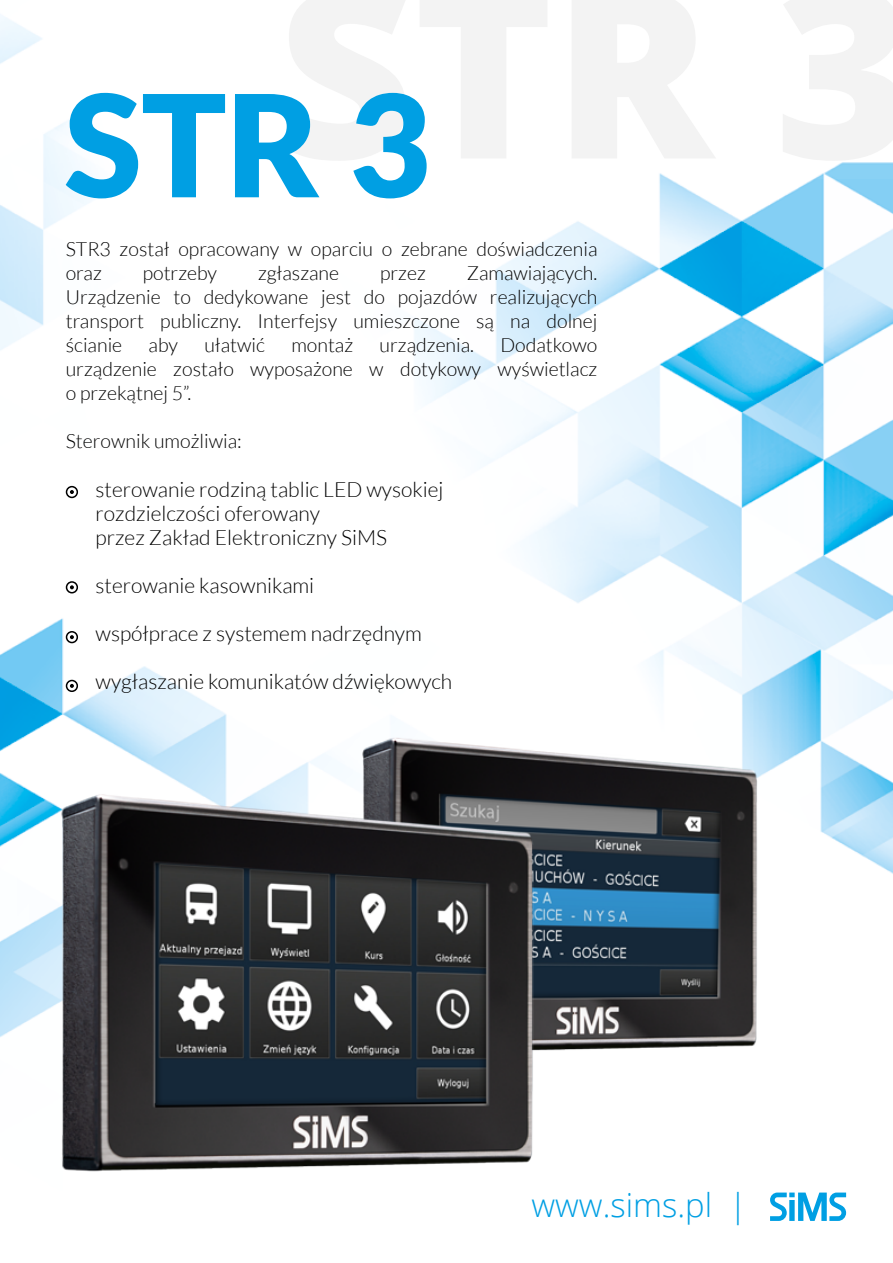
<style>
.page{position:relative;width:893px;height:1263px;background:#fff}
.page>*{position:absolute;margin:0;border:0;box-sizing:border-box;transform-origin:0 0}
.t1{font:900 141.75px "Lato";color:#009fe3}
.t2{font:300 32.85px "Open Sans";color:#009fe3}
.t3{font:300 21px/24px "Lato";color:#000}
.t4{font:300 19.5px/24px "Lato";color:#000;text-align:justify}
</style>
<div class="page">
<img style="left:0;top:14px;width:893px;height:1200px">
<div style="left:277px;top:0;width:616px;height:179px;background:#fff"></div>
<div style="left:531px;top:1192px;width:261px;height:51px;background:#fff"></div>
<svg style="left:770px;top:1192px;width:76px;height:29px"></svg>
<svg style="left:70px;top:490px;width:4px;height:4px"></svg>
<div style="left:66px;top:486px;width:12px;height:12px;border:2px solid #000;border-radius:50%"></div>
<svg style="left:70px;top:585px;width:4px;height:4px"></svg>
<div style="left:66px;top:581px;width:12px;height:12px;border:2px solid #000;border-radius:50%"></div>
<svg style="left:70px;top:635px;width:4px;height:4px"></svg>
<div style="left:66px;top:631px;width:12px;height:12px;border:2px solid #000;border-radius:50%"></div>
<svg style="left:70px;top:684px;width:4px;height:4px"></svg>
<div style="left:66px;top:680px;width:12px;height:12px;border:2px solid #000;border-radius:50%"></div>
<img style="left:299px;top:716px;width:514px;height:367px">
<img style="left:33px;top:770px;width:532px;height:429px">
<h1 class="t1" style="left:65px;top:62px;width:850px">STR 3<sup>STR</sup> <sup>3</sup></h1>
<p class="t4" style="left:66px;top:237px;width:533px">STR3 został opracowany w oparciu o zebrane doświadczenia oraz</p>
<p class="t4" style="left:66px;top:261px;width:533px;text-indent:401px">Zamawiających.<br>Urządzenie to dedykowane jest do pojazdów realizujących transport publiczny. Interfejsy umieszczone są na dolnej ścianie</p>
<p class="t4" style="left:143px;top:261px;width:76px">potrzeby</p>
<p class="t4" style="left:258px;top:261px;width:83px">zgłaszane</p>
<p class="t4" style="left:380px;top:261px;width:47px">przez</p>
<p class="t4" style="left:66px;top:333px;width:533px;text-indent:435px">Dodatkowo urządzenie zostało wyposażone w dotykowy wyświetlacz o przekątnej 5”.</p>
<p class="t4" style="left:66px;top:429px;width:178px">Sterownik umożliwia:</p>
<p class="t4" style="left:149px;top:333px;width:31px">aby</p>
<p class="t4" style="left:204px;top:333px;width:62px">ułatwić</p>
<p class="t4" style="left:291px;top:333px;width:63px">montaż</p>
<p class="t4" style="left:380px;top:333px;width:96px">urządzenia.</p>
<p class="t3" style="left:96px;top:478px;width:349px">sterowanie rodziną tablic LED wysokiej rozdzielczości oferowany<br>przez Zakład Elektroniczny SiMS</p>
<p class="t3" style="left:96px;top:574px;width:220px">sterowanie kasownikami</p>
<p class="t3" style="left:96px;top:622px;width:328px">współprace z systemem nadrzędnym</p>
<p class="t3" style="left:96px;top:670px;width:358px">wygłaszanie komunikatów dźwiękowych</p>
<h2 class="t2" style="left:531px;top:1182px;width:217px">www.sims.pl |</h2>
</div>
